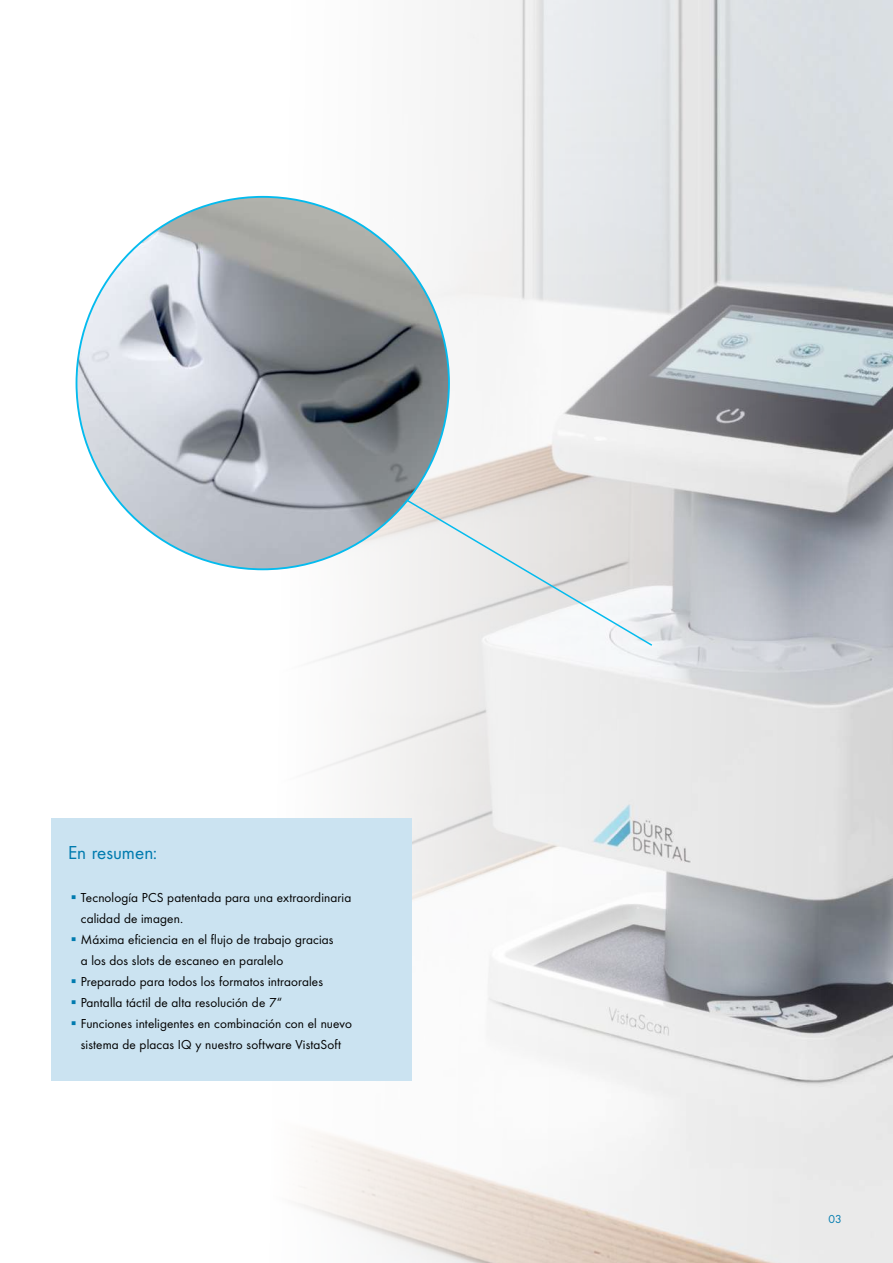
<style>
.page{position:relative;width:893px;height:1263px;background:#fff}
.page>*{position:absolute;margin:0;border:0;box-sizing:border-box;transform-origin:0 0}
.t1{font:19.5px "Futura Boo";color:#007baf}
.t2{font:13.5px/21px "Futura Boo";letter-spacing:.01em;color:#000}
.t3{font:12px "Futura Boo";color:#007baf}
.s1{color:#007baf}
</style>
<div class="page">
<img style="left:249px;top:0;width:644px;height:1263px">
<div style="left:51px;top:818px;width:361px;height:262px;background:#cbe3f1"></div>
<img style="left:77px;top:197px;width:372px;height:372px;border-radius:186px">
<svg style="left:405px;top:498px;width:249px;height:149px"></svg>
<h1 class="t1" style="left:68px;top:839px;width:91px">En resumen:</h1>
<p class="t2" style="left:81px;top:886px;width:272px;text-indent:-13px"><span class="s1">▪</span>Tecnología PCS patentada para una extraordinaria calidad de imagen.</p>
<p class="t2" style="left:81px;top:928px;width:254px;text-indent:-13px"><span class="s1">▪</span>Máxima eficiencia en el flujo de trabajo gracias a los dos slots de escaneo en paralelo</p>
<p class="t2" style="left:68px;top:970px;width:257px"><span class="s1">▪</span>Preparado para todos los formatos intraorales</p>
<p class="t2" style="left:68px;top:991px;width:216px"><span class="s1">▪</span>Pantalla táctil de alta resolución de 7“</p>
<p class="t2" style="left:68px;top:1012px;width:285px;text-align:center"><span class="s1">▪</span>Funciones inteligentes en combinación con el nuevo sistema de placas IQ y nuestro software VistaSoft</p>
<p class="t3" style="left:829px;top:1210px;width:15px">03</p>
</div>
